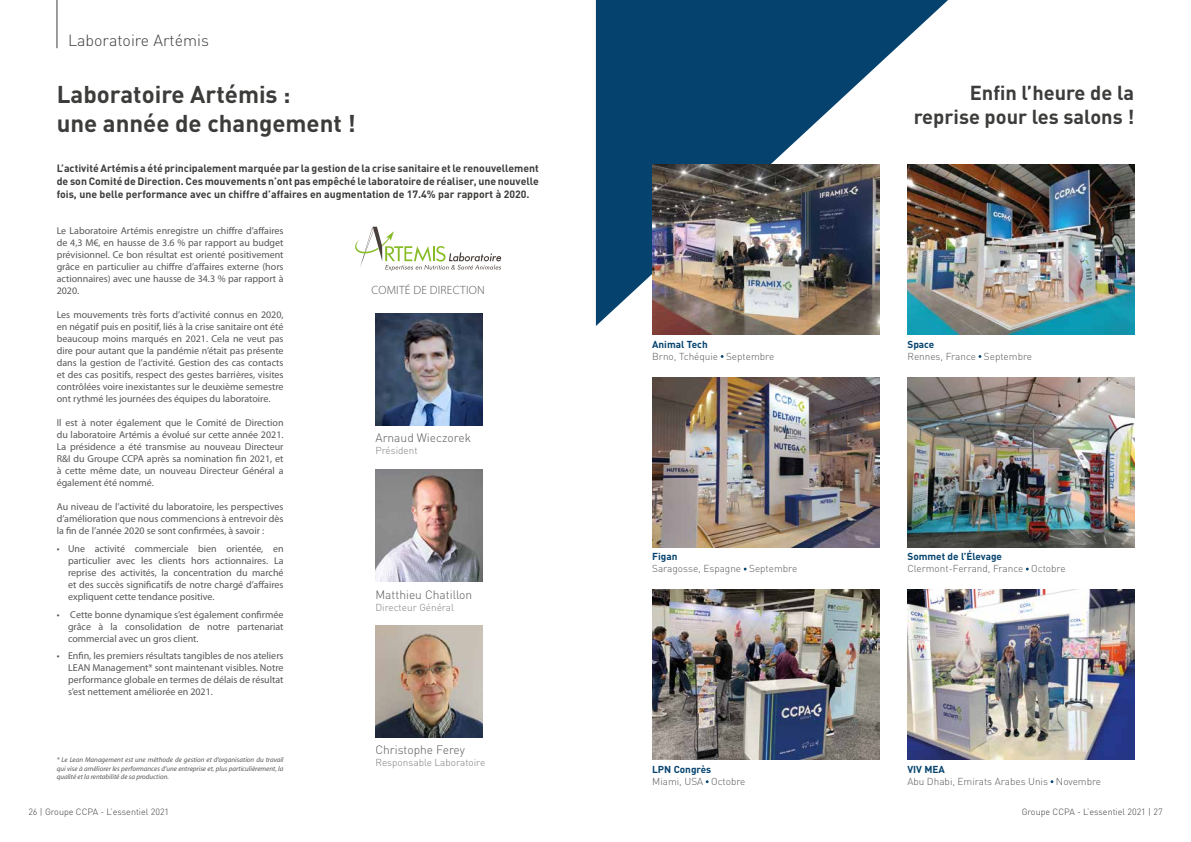
<style>
.page{position:relative;width:1191px;height:842px;background:#fff}
.page>*{position:absolute;margin:0;border:0;box-sizing:border-box;transform-origin:0 0}
.t1{font:700 24px/28.8px "DIN Pro";color:#3c3c3b}
.t2{font:700 20px/24px "DIN Pro";color:#3c3c3b;text-align:right}
.t3{font:300 16px "DIN Pro";color:#3c3c3b}
.t4{font:300 12px "DIN Pro";color:#575756}
.t5{font:300 12px "Myriad Pro";letter-spacing:.02em;color:#575756}
.t6{font:700 10.5px/12.6px "DIN Pro";color:#3c3c3b;text-align:justify}
.t7{font:10px/12px "Myriad Pro";color:#575756;text-align:justify}
.t8{font:300 10px "DIN Pro";color:#575756}
.t9{font:700 10px "DIN Pro";color:#05436e}
.t10{font:300 10px "DIN Pro";color:#7e7e7d}
.t11{font:300 9px "DIN Pro";color:#3c3c3b}
.t12{font:italic 7px/8.4px "Myriad Pro";color:#575756;text-align:justify}
</style>
<div class="page">
<svg style="left:595px;top:0;width:353px;height:326px;fill:#05436e"></svg>
<hr style="left:57px;top:0;width:1px;height:48px;background:#3c3c3b">
<img style="left:375px;top:625px;width:107px;height:112px">
<img style="left:375px;top:313px;width:107px;height:112px">
<img style="left:375px;top:469px;width:107px;height:112px">
<img style="left:907px;top:164px;width:227px;height:170px">
<img style="left:652px;top:377px;width:227px;height:170px">
<img style="left:652px;top:164px;width:227px;height:170px">
<img style="left:652px;top:590px;width:227px;height:170px">
<img style="left:907px;top:590px;width:227px;height:170px">
<img style="left:907px;top:377px;width:227px;height:170px">
<svg style="left:355px;top:227px;width:146px;height:44px"></svg>
<h3 class="t3" style="left:68px;top:30px;width:142px">Laboratoire Artémis</h3>
<h1 class="t1" style="left:57px;top:79px;width:301px">Laboratoire Artémis :<br>une année de changement !</h1>
<p class="t6" style="left:57px;top:162px;width:483px">L’activité Artémis a été principalement marquée par la gestion de la crise sanitaire et le renouvellement de son Comité de Direction. Ces mouvements n’ont pas empêché le laboratoire de réaliser, une nouvelle fois, une belle performance avec un chiffre d’affaires en augmentation de 17.4% par rapport à 2020.</p>
<p class="t7" style="left:57px;top:225px;width:228px">Le Laboratoire Artémis enregistre un chiffre d’affaires de 4,3 M€, en hausse de 3.6 % par rapport au budget prévisionnel. Ce bon résultat est orienté positivement grâce en particulier au chiffre d’affaires externe (hors actionnaires) avec une hausse de 34.3 % par rapport à 2020.</p>
<p class="t7" style="left:57px;top:309px;width:228px">Les mouvements très forts d’activité connus en 2020, en négatif puis en positif, liés à la crise sanitaire ont été beaucoup moins marqués en 2021. Cela ne veut pas dire pour autant que la pandémie n’était pas présente dans la gestion de l’activité. Gestion des cas contacts et des cas positifs, respect des gestes barrières, visites contrôlées voire inexistantes sur le deuxième semestre ont rythmé les journées des équipes du laboratoire.</p>
<p class="t7" style="left:57px;top:417px;width:228px">Il est à noter également que le Comité de Direction du laboratoire Artémis a évolué sur cette année 2021.<br>La présidence a été transmise au nouveau Directeur R&amp;I du Groupe CCPA après sa nomination fin 2021, et à cette même date, un nouveau Directeur Général a également été nommé.</p>
<p class="t7" style="left:57px;top:501px;width:228px">Au niveau de l’activité du laboratoire, les perspectives d’amélioration que nous commencions à entrevoir dès la fin de l’année 2020 se sont confirmées, à savoir :</p>
<p class="t7" style="left:68px;top:542px;width:217px;text-indent:-11px">• Une activité commerciale bien orientée, en particulier avec les clients hors actionnaires. La reprise des activités, la concentration du marché et des succès significatifs de notre chargé d’affaires expliquent cette tendance positive.</p>
<p class="t7" style="left:68px;top:608px;width:217px;text-indent:-11px">• Cette bonne dynamique s’est également confirmée grâce à la consolidation de notre partenariat commercial avec un gros client.</p>
<p class="t7" style="left:68px;top:650px;width:217px;text-indent:-11px">• Enfin, les premiers résultats tangibles de nos ateliers LEAN Management* sont maintenant visibles. Notre performance globale en termes de délais de résultat s’est nettement améliorée en 2021.</p>
<p class="t12" style="left:57px;top:756px;width:228px">* Le Lean Management est une méthode de gestion et d’organisation du travail qui vise à améliorer les performances d’une entreprise et, plus particulièrement, la qualité et la rentabilité de sa production.</p>
<p class="t5" style="left:371px;top:283px;width:115px">COMITÉ DE DIRECTION</p>
<p class="t4" style="left:375px;top:430px;width:97px">Arnaud Wieczorek</p>
<p class="t10" style="left:375px;top:444px;width:44px">Président</p>
<p class="t4" style="left:375px;top:587px;width:98px">Matthieu Chatillon</p>
<p class="t10" style="left:375px;top:601px;width:80px">Directeur Général</p>
<p class="t4" style="left:375px;top:742px;width:91px">Christophe Ferey</p>
<p class="t10" style="left:375px;top:756px;width:111px">Responsable Laboratoire</p>
<h2 class="t2" style="left:913px;top:80px;width:222px">Enfin l’heure de la reprise pour les salons !</h2>
<p class="t9" style="left:652px;top:337px;width:57px">Animal Tech</p>
<p class="t8" style="left:652px;top:349px;width:124px">Brno, Tchéquie Septembre</p>
<p class="t9" style="left:907px;top:337px;width:28px">Space</p>
<p class="t8" style="left:907px;top:349px;width:126px">Rennes, France Septembre</p>
<p class="t9" style="left:652px;top:550px;width:27px">Figan</p>
<p class="t8" style="left:652px;top:562px;width:147px">Saragosse, Espagne Septembre</p>
<p class="t9" style="left:907px;top:550px;width:96px">Sommet de l’Élevage</p>
<p class="t8" style="left:907px;top:562px;width:160px">Clermont-Ferrand, France Octobre</p>
<p class="t9" style="left:652px;top:763px;width:61px">LPN Congrès</p>
<p class="t8" style="left:652px;top:775px;width:95px">Miami, USA Octobre</p>
<p class="t9" style="left:907px;top:763px;width:39px">VIV MEA</p>
<p class="t8" style="left:907px;top:775px;width:195px">Abu Dhabi, Emirats Arabes Unis Novembre</p>
<p class="t11" style="left:28px;top:805px;width:142px">26 | Groupe CCPA - L’essentiel 2021</p>
<p class="t11" style="left:1021px;top:805px;width:142px">Groupe CCPA - L’essentiel 2021 | 27</p>
</div>
